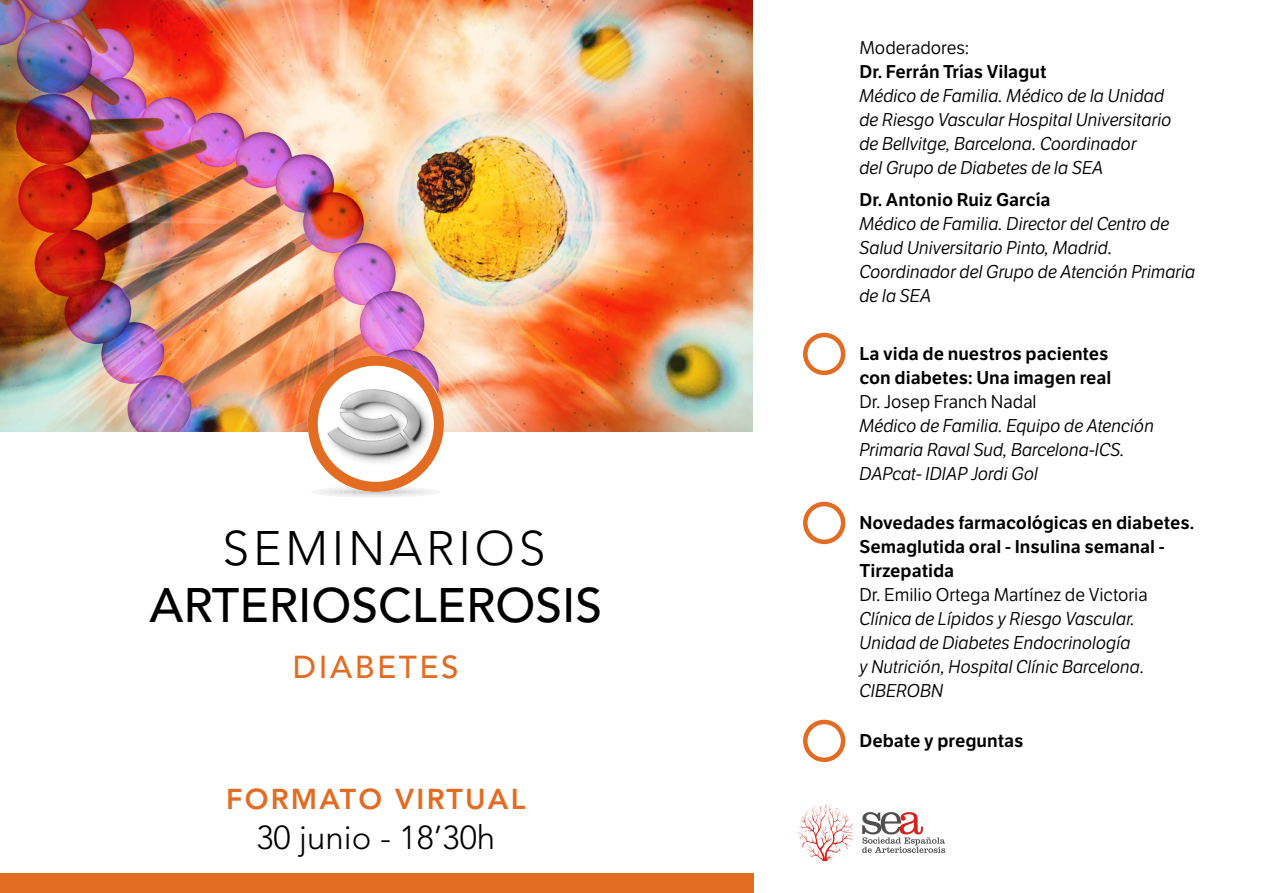
<style>
.page{position:relative;width:1263px;height:893px;background:#fff}
.page>*{position:absolute;margin:0;border:0;box-sizing:border-box;transform-origin:0 0}
.t1{font:500 48px "Avenir";color:#000}
.t2{font:300 48px "Avenir";letter-spacing:.08em;color:#000}
.t3{font:300 33px "Avenir";color:#000}
.t4{font:500 31.5px "Avenir";letter-spacing:.08em;color:#e36c23}
.t5{font:800 28.5px "Avenir";letter-spacing:.08em;color:#e36c23}
.t6{font:italic 18px/24px "LFT Etica";color:#000}
.t7{font:18px "LFT Etica SB";color:#000}
.t8{font:18px "LFT Etica";color:#000}
.s1{font-family:"LFT Etica SB";font-style:normal}
.s2{font-style:normal}
</style>
<div class="page">
<img style="left:0;top:0;width:753px;height:431px">
<div style="left:0;top:874px;width:754px;height:19px;background:#e36c23"></div>
<svg style="left:803px;top:332px;width:43px;height:44px"></svg>
<svg style="left:803px;top:501px;width:43px;height:44px"></svg>
<svg style="left:797px;top:804px;width:56px;height:57px"></svg>
<svg style="left:862px;top:812px;width:83px;height:41px"></svg>
<svg style="left:308px;top:356px;width:136px;height:141px"></svg>
<svg style="left:803px;top:719px;width:43px;height:43px"></svg>
<p class="t2" style="left:223px;top:520px;width:324px">SEMINARIOS</p>
<p class="t1" style="left:150px;top:578px;width:454px">ARTERIOSCLEROSIS</p>
<p class="t4" style="left:293px;top:649px;width:167px">DIABETES</p>
<p class="t5" style="left:226px;top:782px;width:301px">FORMATO VIRTUAL</p>
<p class="t3" style="left:256px;top:818px;width:240px">30 junio - 18’30h</p>
<p class="t8" style="left:859px;top:37px;width:111px">Moderadores:</p>
<p class="t6" style="left:859px;top:60px;width:314px"><span class="s1">Dr. Ferrán Trías Vilagut<br></span>Médico de Familia. Médico de la Unidad de Riesgo Vascular Hospital Universitario de Bellvitge, Barcelona. Coordinador<br>del Grupo de Diabetes de la SEA</p>
<p class="t6" style="left:859px;top:188px;width:338px"><span class="s1">Dr. Antonio Ruiz García<br></span>Médico de Familia. Director del Centro de<br>Salud Universitario Pinto, Madrid.<br>Coordinador del Grupo de Atención Primaria de la SEA</p>
<p class="t6" style="left:859px;top:342px;width:296px"><span class="s1">La vida de nuestros pacientes<br>con diabetes: Una imagen real<br></span><span class="s2">Dr. Josep Franch Nadal<br></span>Médico de Familia. Equipo de Atención<br>Primaria Raval Sud, Barcelona-ICS.<br>DAPcat- IDIAP Jordi Gol</p>
<p class="t6" style="left:859px;top:512px;width:336px"><span class="s1">Novedades farmacológicas en diabetes.<br>Semaglutida oral - Insulina semanal -<br>Tirzepatida<br></span><span class="s2">Dr. Emilio Ortega Martínez de Victoria<br></span>Clínica de Lípidos y Riesgo Vascular.<br>Unidad de Diabetes Endocrinología<br>y Nutrición, Hospital Clínic Barcelona.<br>CIBEROBN</p>
<p class="t7" style="left:859px;top:730px;width:165px">Debate y preguntas</p>
</div>
